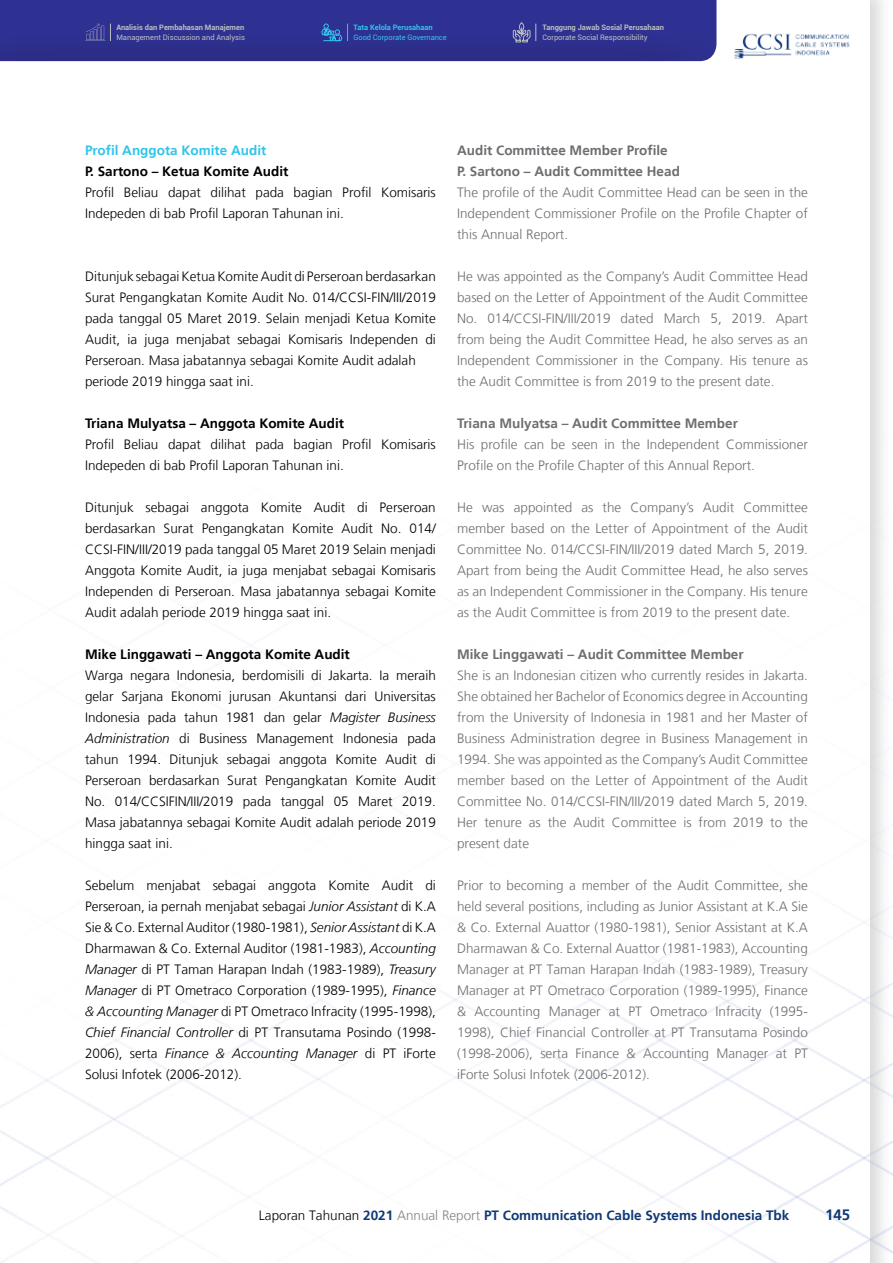
<style>
.page{position:relative;width:893px;height:1263px;background:#fff}
.page>*{position:absolute;margin:0;border:0;box-sizing:border-box;transform-origin:0 0}
.t1{font:700 15px "Frutiger LT";color:#113976}
.t2{font:300 13.5px/21px "Frutiger LT";color:#6d6e71;text-align:justify}
.t3{font:300 13.5px/21px "Frutiger LT";color:#000}
.t4{font:700 13.5px/21px "Frutiger LT";color:#6d6e71}
.t5{font:700 13.5px "Frutiger LT";color:#000}
.t6{font:700 13.5px "Frutiger LT";color:#113976}
.t7{font:700 13.5px "Frutiger LT";color:#31c4eb}
.t8{font:7.5px "Roboto";color:#bcbec0}
.t9{font:700 7.5px "Roboto";color:#bcbec0}
.t10{font:7.5px "Roboto";letter-spacing:-.01em;color:#31c4eb}
.t11{font:700 7.5px "Roboto";color:#31c4eb}
.s1{font-style:italic}
.s2{font-weight:300;color:#000}
.s3{font-weight:300;color:#808285}
</style>
<div class="page">
<img style="left:0;top:413px;width:893px;height:850px">
<img style="left:735px;top:33px;width:115px;height:25px">
<svg style="left:0;top:0;width:716px;height:61px;background:#2e318f"></svg>
<p class="t9" style="left:116px;top:22px;width:129px">Analisis dan Pembahasan Manajemen</p>
<p class="t8" style="left:116px;top:32px;width:130px">Management Discussion and Analysis</p>
<p class="t11" style="left:354px;top:22px;width:81px">Tata Kelola Perusahaan</p>
<p class="t10" style="left:354px;top:32px;width:95px">Good Corporate Governance</p>
<p class="t9" style="left:542px;top:22px;width:123px">Tanggung Jawab Sosial Perusahaan</p>
<p class="t8" style="left:542px;top:32px;width:107px">Corporate Social Responsibility</p>
<p class="t7" style="left:85px;top:142px;width:183px">Profil Anggota Komite Audit</p>
<p class="t5" style="left:85px;top:163px;width:205px">P. Sartono – Ketua Komite Audit</p>
<p class="t3" style="left:85px;top:182px;width:352px">Profil Beliau dapat dilihat pada bagian Profil Komisaris<br>Indepeden di bab Profil Laporan Tahunan ini.</p>
<p class="t3" style="left:85px;top:266px;width:352px">Ditunjuk sebagai Ketua Komite Audit di Perseroan berdasarkan Surat Pengangkatan Komite Audit No. 014/CCSI-FIN/III/2019 pada tanggal 05 Maret 2019. Selain menjadi Ketua Komite Audit, ia juga menjabat sebagai Komisaris Independen di Perseroan. Masa jabatannya sebagai Komite Audit adalah periode 2019 hingga saat ini.</p>
<p class="t5" style="left:85px;top:415px;width:261px">Triana Mulyatsa – Anggota Komite Audit</p>
<p class="t3" style="left:85px;top:434px;width:352px">Profil Beliau dapat dilihat pada bagian Profil Komisaris<br>Indepeden di bab Profil Laporan Tahunan ini.</p>
<p class="t3" style="left:85px;top:497px;width:352px;text-align:justify">Ditunjuk sebagai anggota Komite Audit di Perseroan berdasarkan Surat Pengangkatan Komite Audit No. 014/ CCSI-FIN/III/2019 pada tanggal 05 Maret 2019 Selain menjadi Anggota Komite Audit, ia juga menjabat sebagai Komisaris Independen di Perseroan. Masa jabatannya sebagai Komite Audit adalah periode 2019 hingga saat ini.</p>
<p class="t5" style="left:85px;top:646px;width:266px">Mike Linggawati – Anggota Komite Audit</p>
<p class="t3" style="left:85px;top:665px;width:352px;text-align:justify">Warga negara Indonesia, berdomisili di Jakarta. Ia meraih gelar Sarjana Ekonomi jurusan Akuntansi dari Universitas Indonesia pada tahun 1981 dan gelar <span class="s1">Magister Business Administration</span> di Business Management Indonesia pada tahun 1994. Ditunjuk sebagai anggota Komite Audit di Perseroan berdasarkan Surat Pengangkatan Komite Audit No. 014/CCSIFIN/III/2019 pada tanggal 05 Maret 2019.<br>Masa jabatannya sebagai Komite Audit adalah periode 2019 hingga saat ini.</p>
<p class="t3" style="left:85px;top:875px;width:352px;text-align:justify">Sebelum menjabat sebagai anggota Komite Audit di Perseroan, ia pernah menjabat sebagai <span class="s1">Junior Assistant</span> di K.A Sie &amp; Co. External Auditor (1980-1981), <span class="s1">Senior Assistant</span> di K.A Dharmawan &amp; Co. External Auditor (1981-1983), <span class="s1">Accounting Manager</span> di PT Taman Harapan Indah (1983-1989), <span class="s1">Treasury Manager</span> di PT Ometraco Corporation (1989-1995), <span class="s1">Finance &amp; Accounting Manager</span> di PT Ometraco Infracity (1995-1998), <span class="s1">Chief Financial Controller</span> di PT Transutama Posindo (1998- 2006), serta <span class="s1">Finance &amp; Accounting Manager</span> di PT iForte Solusi Infotek (2006-2012).</p>
<p class="t4" style="left:457px;top:140px;width:224px">Audit Committee Member Profile<br>P. Sartono – Audit Committee Head</p>
<p class="t2" style="left:457px;top:182px;width:352px">The profile of the Audit Committee Head can be seen in the Independent Commissioner Profile on the Profile Chapter of this Annual Report.</p>
<p class="t2" style="left:457px;top:266px;width:352px">He was appointed as the Company’s Audit Committee Head based on the Letter of Appointment of the Audit Committee No. 014/CCSI-FIN/III/2019 dated March 5, 2019. Apart from being the Audit Committee Head, he also serves as an Independent Commissioner in the Company. His tenure as the Audit Committee is from 2019 to the present date.</p>
<p class="t4" style="left:457px;top:413px;width:282px">Triana Mulyatsa – Audit Committee Member</p>
<p class="t2" style="left:457px;top:434px;width:352px">His profile can be seen in the Independent Commissioner<br>Profile on the Profile Chapter of this Annual Report.</p>
<p class="t2" style="left:457px;top:497px;width:352px">He was appointed as the Company’s Audit Committee member based on the Letter of Appointment of the Audit Committee No. 014/CCSI-FIN/III/2019 dated March 5, 2019.<br>Apart from being the Audit Committee Head, he also serves as an Independent Commissioner in the Company. His tenure as the Audit Committee is from 2019 to the present date.</p>
<p class="t4" style="left:457px;top:644px;width:288px">Mike Linggawati – Audit Committee Member</p>
<p class="t2" style="left:457px;top:665px;width:352px">She is an Indonesian citizen who currently resides in Jakarta.<br>She obtained her Bachelor of Economics degree in Accounting from the University of Indonesia in 1981 and her Master of Business Administration degree in Business Management in 1994. She was appointed as the Company’s Audit Committee member based on the Letter of Appointment of the Audit Committee No. 014/CCSI-FIN/III/2019 dated March 5, 2019.<br>Her tenure as the Audit Committee is from 2019 to the present date</p>
<p class="t2" style="left:457px;top:875px;width:352px">Prior to becoming a member of the Audit Committee, she held several positions, including as Junior Assistant at K.A Sie &amp; Co. External Auattor (1980-1981), Senior Assistant at K.A Dharmawan &amp; Co. External Auattor (1981-1983), Accounting Manager at PT Taman Harapan Indah (1983-1989), Treasury Manager at PT Ometraco Corporation (1989-1995), Finance &amp; Accounting Manager at PT Ometraco Infracity (1995- 1998), Chief Financial Controller at PT Transutama Posindo (1998-2006), serta Finance &amp; Accounting Manager at PT iForte Solusi Infotek (2006-2012).</p>
<p class="t6" style="left:259px;top:1207px;width:532px"><span class="s2">Laporan Tahunan</span> 2021 <span class="s3">Annual Report</span> PT Communication Cable Systems Indonesia Tbk</p>
<p class="t1" style="left:825px;top:1206px;width:27px">145</p>
</div>
